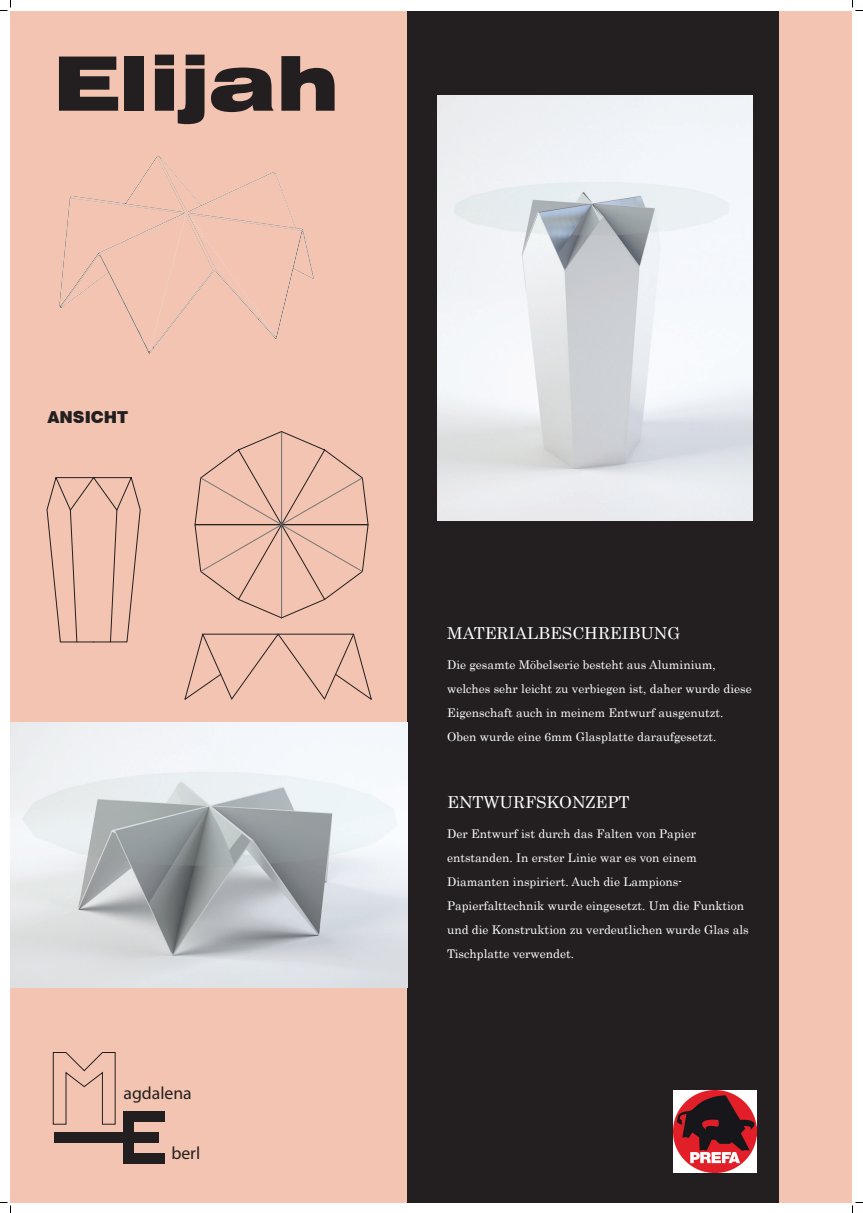
<style>
.page{position:relative;width:863px;height:1213px;background:#fff}
.page>*{position:absolute;margin:0;border:0;box-sizing:border-box;transform-origin:0 0}
.t1{font:900 expanded 75px "Swiss 721 BT";color:#231f20}
.t2{font:17.7px "Myriad Pro";color:#231f20}
.t3{font:16.5px "Century";color:#fff}
.t4{font:900 16.5px "Swiss 721 BT";color:#231f20}
.t5{font:12px/24px "Century";color:#fff}
</style>
<div class="page">
<div style="left:10px;top:11px;width:842px;height:1191px;background:#f2c4b1"></div>
<div style="left:407px;top:11px;width:372px;height:1191px;background:#231f20"></div>
<img style="left:674px;top:1090px;width:82px;height:83px">
<svg style="left:53px;top:1052px;width:63px;height:73px"></svg>
<div style="left:54px;top:1132px;width:105px;height:10px;background:#231f20"></div>
<div style="left:123px;top:1111px;width:11px;height:53px;background:#231f20"></div>
<div style="left:123px;top:1111px;width:42px;height:11px;background:#231f20"></div>
<div style="left:123px;top:1153px;width:42px;height:11px;background:#231f20"></div>
<img style="left:437px;top:96px;width:315px;height:425px">
<img style="left:10px;top:722px;width:397px;height:266px">
<svg style="left:194px;top:431px;width:175px;height:188px"></svg>
<svg style="left:184px;top:633px;width:188px;height:67px"></svg>
<svg style="left:46px;top:477px;width:95px;height:166px"></svg>
<img style="left:59px;top:156px;width:255px;height:198px">
<svg style="left:0;top:0;width:11px;height:11px"></svg>
<svg style="left:0;top:1202px;width:11px;height:11px"></svg>
<svg style="left:852px;top:0;width:11px;height:11px"></svg>
<svg style="left:852px;top:1202px;width:11px;height:11px"></svg>
<h1 class="t1" style="left:53px;top:38px;width:288px">Elijah</h1>
<h3 class="t4" style="left:47px;top:408px;width:82px">ANSICHT</h3>
<h2 class="t2" style="left:123px;top:1082px;width:70px">agdalena</h2>
<h2 class="t2" style="left:171px;top:1142px;width:30px">berl</h2>
<h3 class="t3" style="left:447px;top:619px;width:235px">Materialbeschreibung</h3>
<p class="t5" style="left:447px;top:651px;width:306px">Die gesamte Möbelserie besteht aus Aluminium, welches sehr leicht zu verbiegen ist, daher wurde diese Eigenschaft auch in meinem Entwurf ausgenutzt.<br>Oben wurde eine 6mm Glasplatte daraufgesetzt.</p>
<h3 class="t3" style="left:447px;top:789px;width:184px">Entwurfsko nzept</h3>
<p class="t5" style="left:447px;top:821px;width:303px">Der Entwurf ist durch das Falten von Papier entstanden. In erster Linie war es von einem Diamanten inspiriert. Auch die Lampions-Papierfalttechnik wurde eingesetzt. Um die Funktion und die Konstruktion zu verdeutlichen wurde Glas als Tischplatte verwendet.</p>
</div>
